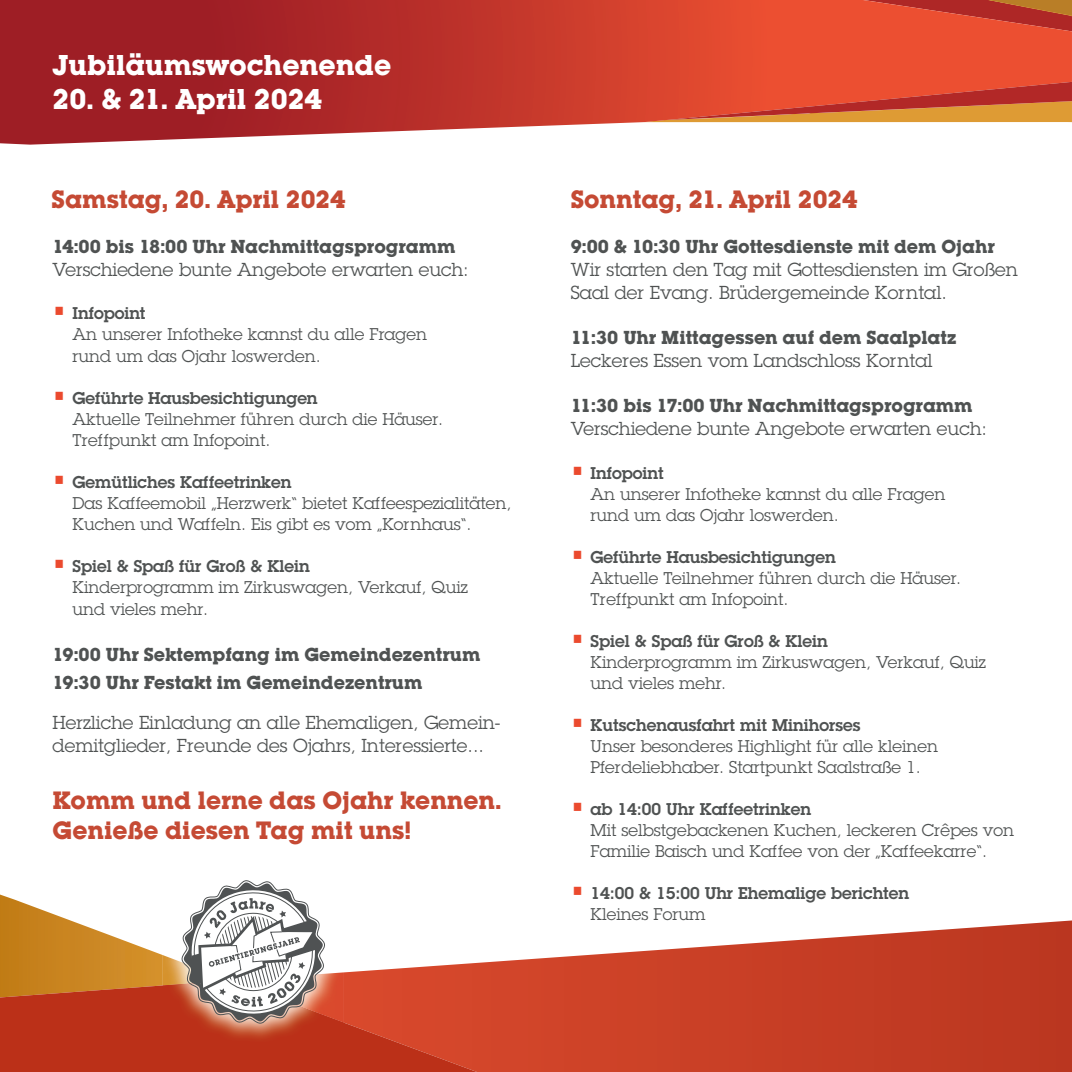
<style>
.page{position:relative;width:1072px;height:1072px;background:#fff}
.page>*{position:absolute;margin:0;border:0;box-sizing:border-box;transform-origin:0 0}
.t1{font:700 28px "Lubalin Graph Std";color:#fff}
.t2{font:700 24.5px/29.4px "Lubalin Graph Std";color:#c54a34}
.t3{font:18.38px/22.8px "Lubalin Graph Std";color:#4f5252}
.t4{font:700 18.38px/28px "Lubalin Graph Std";color:#4f5252}
.t5{font:16.62px/21px "Lubalin Graph Std";color:#4f5252}
.t6{font:600 16.62px/21px "Lubalin Graph Std";color:#4f5252}
.s1{font-weight:600;font-size:22.75px;color:#eb4a2e}
.s2{font-weight:600}
.s3{font-size:22.75px;color:#eb4a2e}
.s4{font-weight:400}
</style>
<div class="page">
<svg style="left:0;top:0;width:1071px;height:145px;background:#c54c45"></svg>
<svg style="left:644px;top:82px;width:427px;height:40px;background:#d85a30"></svg>
<svg style="left:826px;top:0;width:245px;height:31px;background:#d2462d"></svg>
<svg style="left:0;top:894px;width:163px;height:86px"></svg>
<svg style="left:344px;top:920px;width:727px;height:151px"></svg>
<svg style="left:0;top:980px;width:661px;height:91px;background:#c73e21"></svg>
<img style="left:163px;top:985px;width:181px;height:57px">
<img style="left:163px;top:955px;width:18px;height:30px">
<img style="left:325px;top:972px;width:19px;height:50px">
<svg style="left:181px;top:880px;width:144px;height:143px"></svg>
<h1 class="t1" style="left:53px;top:47px;width:340px">Jubiläumswochenende</h1>
<h1 class="t1" style="left:53px;top:81px;width:271px">20. &amp; 21. April 2024</h1>
<h2 class="t2" style="left:52px;top:184px;width:295px">Samstag, 20. April 2024</h2>
<p class="t4" style="left:53px;top:232px;width:404px">14:00 bis 18:00 Uhr Nachmittagsprogramm</p>
<p class="t3" style="left:53px;top:258px;width:418px">Verschiedene bunte Angebote erwarten euch:</p>
<p class="t5" style="left:72px;top:303px;width:356px;text-indent:-20px"><span class="s1">•</span> <span class="s2">Infopoint<br></span>An unserer Infotheke kannst du alle Fragen rund um das Ojahr loswerden.</p>
<p class="t5" style="left:72px;top:387px;width:372px;text-indent:-20px"><span class="s1">•</span> <span class="s2">Geführte Hausbesichtigungen<br></span>Aktuelle Teilnehmer führen durch die Häuser.<br>Treffpunkt am Infopoint.</p>
<p class="t5" style="left:72px;top:471px;width:440px;text-indent:-20px"><span class="s1">•</span> <span class="s2">Gemütliches Kaffeetrinken<br></span>Das Kaffeemobil „Herzwerk“ bietet Kaffeespezialitäten,<br>Kuchen und Waffeln. Eis gibt es vom „Kornhaus“.</p>
<p class="t5" style="left:72px;top:555px;width:397px;text-indent:-20px"><span class="s1">•</span> <span class="s2">Spiel &amp; Spaß für Groß &amp; Klein<br></span>Kinderprogramm im Zirkuswagen, Verkauf, Quiz</p>
<p class="t5" style="left:72px;top:599px;width:137px">und vieles mehr.</p>
<p class="t4" style="left:53px;top:640px;width:429px">19:00 Uhr Sektempfang im Gemeindezentrum<br>19:30 Uhr Festakt im Gemeindezentrum</p>
<p class="t3" style="left:53px;top:711px;width:449px">Herzliche Einladung an alle Ehemaligen, Gemein&shy;demitglieder, Freunde des Ojahrs, Interessierte...</p>
<h2 class="t2" style="left:53px;top:785px;width:450px">Komm und lerne das Ojahr kennen.<br>Genieße diesen Tag mit uns!</h2>
<h2 class="t2" style="left:570px;top:184px;width:288px">Sonntag, 21. April 2024</h2>
<p class="t4" style="left:570px;top:232px;width:425px">9:00 &amp; 10:30 Uhr Gottesdienste mit dem Ojahr</p>
<p class="t3" style="left:570px;top:258px;width:449px">Wir starten den Tag mit Gottesdiensten im Großen<br>Saal der Evang. Brüdergemeinde Korntal.</p>
<p class="t4" style="left:570px;top:323px;width:387px">11:30 Uhr Mittagessen auf dem Saalplatz</p>
<p class="t3" style="left:570px;top:349px;width:363px">Leckeres Essen vom Landschloss Korntal</p>
<p class="t4" style="left:570px;top:391px;width:403px">11:30 bis 17:00 Uhr Nachmittagsprogramm</p>
<p class="t3" style="left:570px;top:417px;width:418px">Verschiedene bunte Angebote erwarten euch:</p>
<p class="t5" style="left:590px;top:462px;width:356px;text-indent:-20px"><span class="s1">•</span> <span class="s2">Infopoint<br></span>An unserer Infotheke kannst du alle Fragen rund um das Ojahr loswerden.</p>
<p class="t5" style="left:590px;top:546px;width:372px;text-indent:-20px"><span class="s1">•</span> <span class="s2">Geführte Hausbesichtigungen<br></span>Aktuelle Teilnehmer führen durch die Häuser.<br>Treffpunkt am Infopoint.</p>
<p class="t5" style="left:590px;top:630px;width:397px;text-indent:-20px"><span class="s1">•</span> <span class="s2">Spiel &amp; Spaß für Groß &amp; Klein<br></span>Kinderprogramm im Zirkuswagen, Verkauf, Quiz und vieles mehr.</p>
<p class="t5" style="left:590px;top:714px;width:349px;text-indent:-20px"><span class="s1">•</span> <span class="s2">Kutschenausfahrt mit Minihorses<br></span>Unser besonderes Highlight für alle kleinen<br>Pferdeliebhaber. Startpunkt Saalstraße 1.</p>
<p class="t5" style="left:590px;top:798px;width:425px;text-indent:-20px"><span class="s1">•</span> <span class="s2">ab 14:00 Uhr Kaffeetrinken<br></span>Mit selbstgebackenen Kuchen, leckeren Crêpes von<br>Familie Baisch und Kaffee von der „Kaffeekarre“.</p>
<p class="t6" style="left:590px;top:882px;width:320px;text-indent:-20px"><span class="s3">•</span> 14:00 &amp; 15:00 Uhr Ehemalige berichten<br><span class="s4">Kleines Forum</span></p>
</div>
